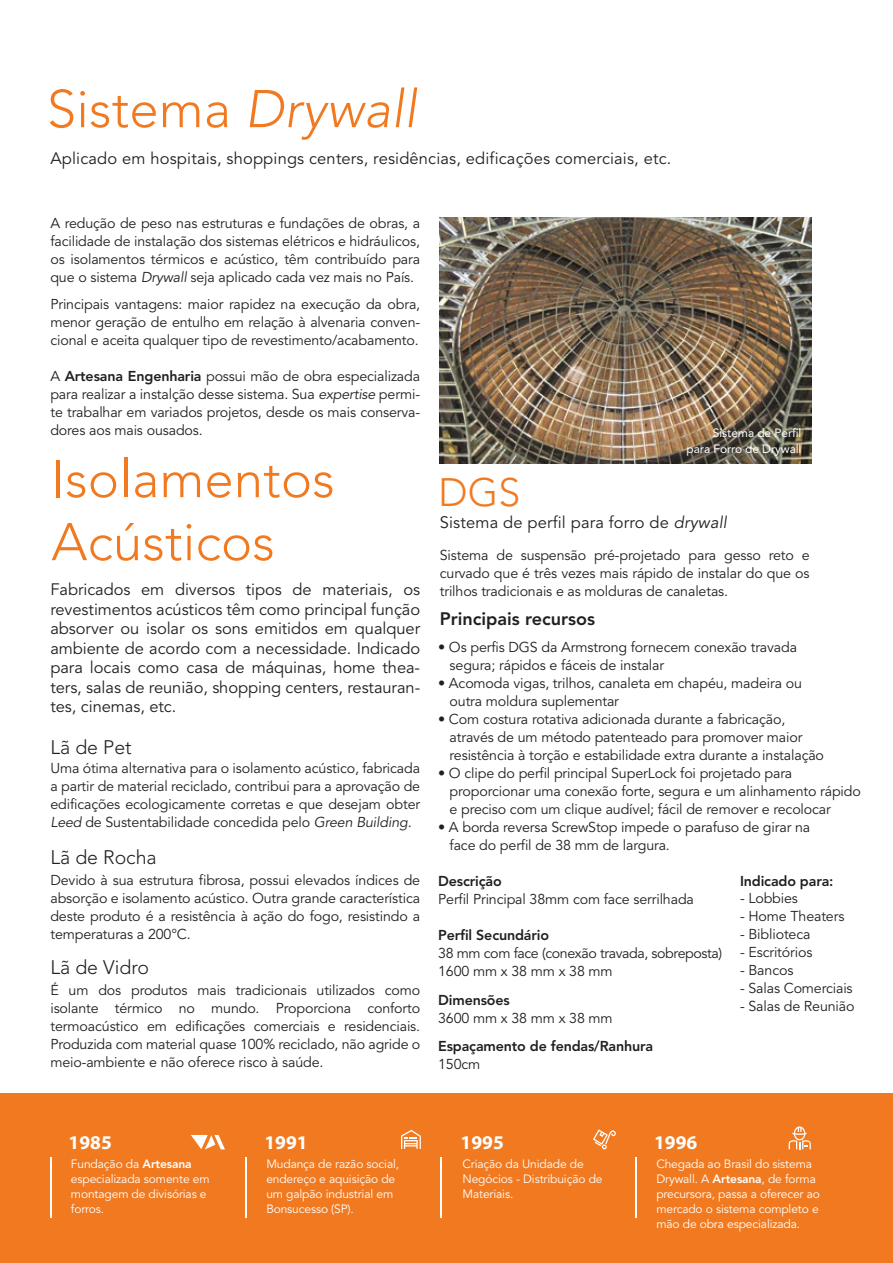
<style>
.page{position:relative;width:893px;height:1263px;background:#fff}
.page>*{position:absolute;margin:0;border:0;box-sizing:border-box;transform-origin:0 0}
.t1{font:300 52.5px/63px "Avenir";letter-spacing:.005em;color:#f17a21}
.t2{font:300 39.3px "Avenir";color:#f17a21}
.t3{font:300 19.5px "Avenir";color:#231f20}
.t4{font:700 19.5px "Myriad Pro";color:#fff}
.t5{font:800 18px "Avenir";color:#231f20}
.t6{font:16.5px/19.5px "Avenir";letter-spacing:.01em;color:#231f20;text-align:justify}
.t7{font:14.25px/18px "Avenir";letter-spacing:-.01em;color:#231f20;text-align:justify}
.t8{font:800 14.25px "Avenir";letter-spacing:-.01em;color:#231f20}
.t9{font:14.25px/18px "Avenir";letter-spacing:-.03em;color:#231f20}
.t10{font:12px/15px "Avenir";letter-spacing:-.01em;color:#fff}
.t11{font:12px/16.5px "Avenir";letter-spacing:-.01em;color:#fff;text-align:right}
.s1{font-style:italic}
.s2{font-weight:800}
</style>
<div class="page">
<img style="left:440px;top:217px;width:372px;height:246px">
<div style="left:0;top:1093px;width:893px;height:170px;background:#f17a21"></div>
<svg style="left:191px;top:1135px;width:34px;height:14px"></svg>
<hr style="left:50px;top:1157px;width:1px;height:60px;background:#fff">
<hr style="left:245px;top:1157px;width:2px;height:60px;background:#fff">
<hr style="left:440px;top:1157px;width:1px;height:60px;background:#fff">
<hr style="left:635px;top:1157px;width:2px;height:60px;background:#fff">
<svg style="left:401px;top:1130px;width:20px;height:19px"></svg>
<svg style="left:593px;top:1129px;width:23px;height:20px"></svg>
<svg style="left:789px;top:1126px;width:22px;height:23px"></svg>
<h1 class="t1" style="left:47px;top:78px;width:371px">Sistema <span class="s1">Drywall</span></h1>
<p class="t6" style="left:50px;top:149px;width:623px">Aplicado em hospitais, shoppings centers, residências, edificações comerciais, etc.</p>
<p class="t7" style="left:50px;top:214px;width:371px">A redução de peso nas estruturas e fundações de obras, a facilidade de instalação dos sistemas elétricos e hidráulicos, os isolamentos térmicos e acústico, têm contribuído para que o sistema <span class="s1">Drywall</span> seja aplicado cada vez mais no País.</p>
<p class="t7" style="left:50px;top:295px;width:371px">Principais vantagens: maior rapidez na execução da obra, menor geração de entulho em relação à alvenaria conven&shy;cional e aceita qualquer tipo de revestimento/acabamento.</p>
<p class="t7" style="left:50px;top:367px;width:371px">A <span class="s2">Artesana Engenharia</span> possui mão de obra especializada para realizar a instalção desse sistema. Sua <span class="s1">expertise</span> permi&shy;te trabalhar em variados projetos, desde os mais conserva&shy;dores aos mais ousados.</p>
<h1 class="t1" style="left:51px;top:448px;width:285px">Isolamentos<br>Acústicos</h1>
<p class="t6" style="left:50px;top:580px;width:371px">Fabricados em diversos tipos de materiais, os revestimentos acústicos têm como principal função absorver ou isolar os sons emitidos em qualquer ambiente de acordo com a necessidade. Indicado para locais como casa de máquinas, home thea&shy;ters, salas de reunião, shopping centers, restauran&shy;tes, cinemas, etc.</p>
<h3 class="t3" style="left:50px;top:735px;width:83px">Lã de Pet</h3>
<p class="t7" style="left:50px;top:760px;width:371px">Uma ótima alternativa para o isolamento acústico, fabricada a partir de material reciclado, contribui para a aprovação de edificações ecologicamente corretas e que desejam obter <span class="s1">Leed</span> de Sustentabilidade concedida pelo <span class="s1">Green Building.</span></p>
<h3 class="t3" style="left:50px;top:846px;width:108px">Lã de Rocha</h3>
<p class="t7" style="left:50px;top:872px;width:371px">Devido à sua estrutura fibrosa, possui elevados índices de absorção e isolamento acústico. Outra grande característica deste produto é a resistência à ação do fogo, resistindo a temperaturas a 200°C.</p>
<p class="t7" style="left:50px;top:981px;width:371px">É um dos produtos mais tradicionais utilizados como isolante térmico no mundo. Proporciona conforto termoacústico em edificações comerciais e residenciais.<br>Produzida com material quase 100% reciclado, não agride o meio-ambiente e não oferece risco à saúde.</p>
<h3 class="t3" style="left:50px;top:955px;width:100px">Lã de Vidro</h3>
<h2 class="t2" style="left:438px;top:469px;width:83px">DGS</h2>
<p class="t11" style="left:687px;top:424px;width:116px">Sistema de Perfil para Forro de Drywall</p>
<p class="t6" style="left:440px;top:513px;width:288px">Sistema de perfil para forro de <span class="s1">drywall</span></p>
<p class="t7" style="left:440px;top:546px;width:371px">Sistema de suspensão pré-projetado para gesso reto e curvado que é três vezes mais rápido de instalar do que os trilhos tradicionais e as molduras de canaletas.</p>
<p class="t5" style="left:440px;top:608px;width:157px">Principais recursos</p>
<p class="t7" style="left:450px;top:638px;width:349px;text-indent:-11px">• Os perfis DGS da Armstrong fornecem conexão travada segura; rápidos e fáceis de instalar</p>
<p class="t7" style="left:450px;top:674px;width:354px;text-indent:-11px">• Acomoda vigas, trilhos, canaleta em chapéu, madeira ou outra moldura suplementar</p>
<p class="t7" style="left:450px;top:710px;width:376px;text-align:left;text-indent:-11px">• Com costura rotativa adicionada durante a fabricação, através de um método patenteado para promover maior resistência à torção e estabilidade extra durante a instalação</p>
<p class="t7" style="left:450px;top:764px;width:413px;text-align:left;text-indent:-11px">• O clipe do perfil principal SuperLock foi projetado para proporcionar uma conexão forte, segura e um alinhamento rápido e preciso com um clique audível; fácil de remover e recolocar</p>
<p class="t7" style="left:450px;top:818px;width:362px;text-indent:-11px">• A borda reversa ScrewStop impede o parafuso de girar na face do perfil de 38 mm de largura.</p>
<p class="t7" style="left:740px;top:889px;width:59px">- Lobbies</p>
<p class="t7" style="left:740px;top:907px;width:106px">- Home Theaters</p>
<p class="t7" style="left:740px;top:925px;width:72px">- Biblioteca</p>
<p class="t7" style="left:740px;top:943px;width:74px">- Escritórios</p>
<p class="t7" style="left:740px;top:961px;width:55px">- Bancos</p>
<p class="t7" style="left:740px;top:979px;width:114px">- Salas Comerciais</p>
<p class="t7" style="left:740px;top:997px;width:116px">- Salas de Reunião</p>
<p class="t8" style="left:740px;top:872px;width:95px">Indicado para:</p>
<p class="t8" style="left:438px;top:872px;width:65px">Descrição</p>
<p class="t7" style="left:438px;top:890px;width:257px">Perfil Principal 38mm com face serrilhada</p>
<p class="t8" style="left:438px;top:926px;width:112px">Perfil Secundário</p>
<p class="t9" style="left:438px;top:944px;width:286px">38 mm com face (conexão travada, sobreposta)<br>1600 mm x 38 mm x 38 mm</p>
<p class="t8" style="left:438px;top:992px;width:73px">Dimensões</p>
<p class="t7" style="left:438px;top:1010px;width:176px">3600 mm x 38 mm x 38 mm</p>
<p class="t8" style="left:438px;top:1038px;width:217px">Espaçamento de fendas/Ranhura</p>
<p class="t7" style="left:438px;top:1056px;width:44px">150cm</p>
<h3 class="t4" style="left:69px;top:1132px;width:45px">1985</h3>
<h3 class="t4" style="left:264px;top:1132px;width:45px">1991</h3>
<h3 class="t4" style="left:460px;top:1132px;width:45px">1995</h3>
<h3 class="t4" style="left:654px;top:1132px;width:45px">1996</h3>
<p class="t10" style="left:71px;top:1157px;width:140px">Fundação da <span class="s2">Artesana </span>especializada somente em montagem de divisórias e forros.</p>
<p class="t10" style="left:266px;top:1157px;width:134px">Mudança de razão social, endereço e aquisição de um galpão industrial em<br>Bonsucesso (SP).</p>
<p class="t10" style="left:462px;top:1157px;width:142px">Criação da Unidade de<br>Negócios - Distribuição de<br>Materiais.</p>
<p class="t10" style="left:656px;top:1157px;width:165px">Chegada ao Brasil do sistema<br>Drywall. A <span class="s2">Artesana</span>, de forma precursora, passa a oferecer ao mercado o sistema completo e mão de obra especializada.</p>
</div>
